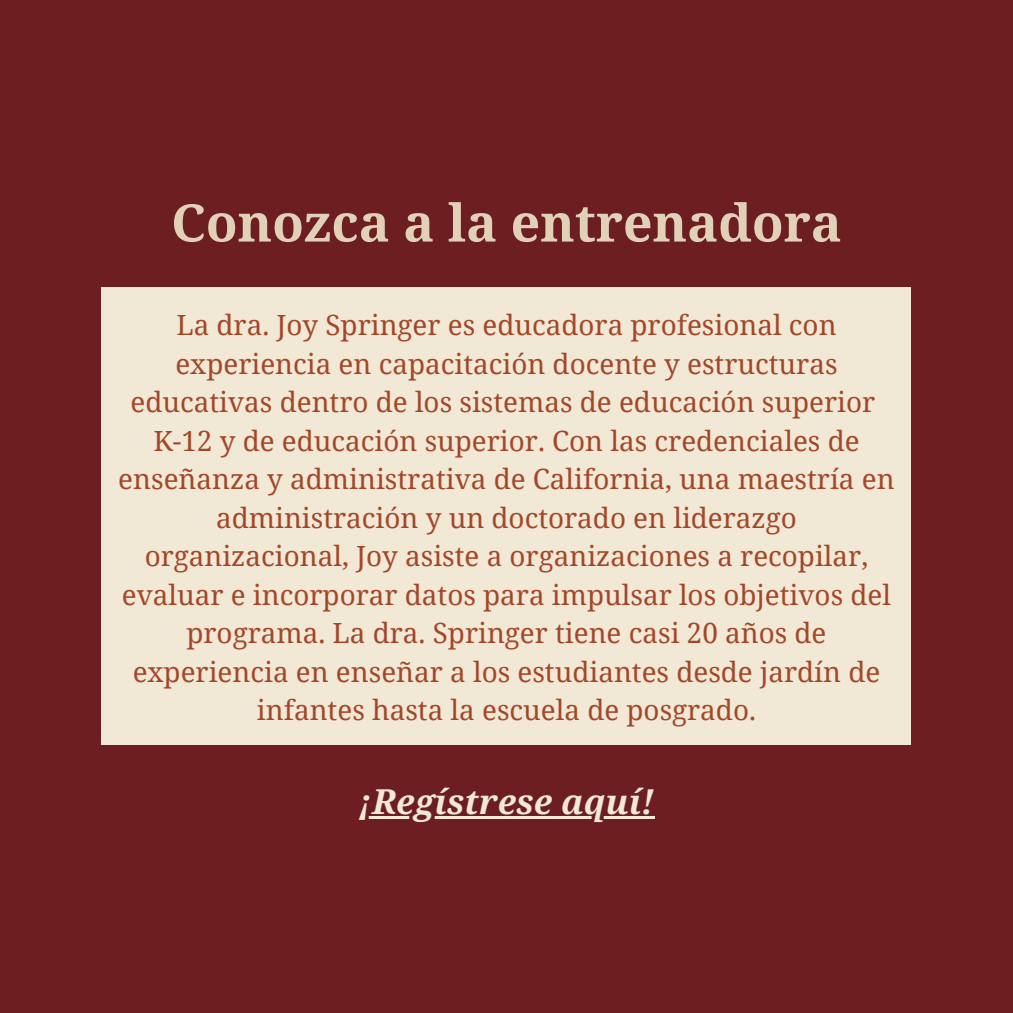
<style>
.page{position:relative;width:1013px;height:1013px;background:#fff}
.page>*{position:absolute;margin:0;border:0;box-sizing:border-box;transform-origin:0 0}
.t1{font:700 51.88px "Noto Serif";color:#e1d1b8}
.t2{font:italic 700 34.38px "Noto Serif";color:#f1e8d5}
.t3{font:27.75px/38.5px "Noto Serif";color:#a44729;text-align:center}
</style>
<div class="page">
<div style="left:0;top:0;width:1012px;height:1012px;background:#6c1e20"></div>
<div style="left:101px;top:287px;width:810px;height:458px;background:#f1e8d5"></div>
<hr style="left:358px;top:815px;width:296px;height:3px;background:#f1e8d5">
<h1 class="t1" style="left:171px;top:186px;width:672px">Conozca a la entrenadora</h1>
<p class="t3" style="left:130px;top:305px;width:746px">La dra. Joy Springer es educadora profesional con experiencia en capacitación docente y estructuras educativas dentro de los sistemas de educación superior</p>
<p class="t3" style="left:118px;top:421px;width:777px">K-12 y de educación superior. Con las credenciales de enseñanza y administrativa de California, una maestría en administración y un doctorado en liderazgo organizacional, Joy asiste a organizaciones a recopilar, evaluar e incorporar datos para impulsar los objetivos del programa. La dra. Springer tiene casi 20 años de experiencia en enseñar a los estudiantes desde jardín de infantes hasta la escuela de posgrado.</p>
<h2 class="t2" style="left:358px;top:777px;width:297px">¡Regístrese aquí!</h2>
</div>
